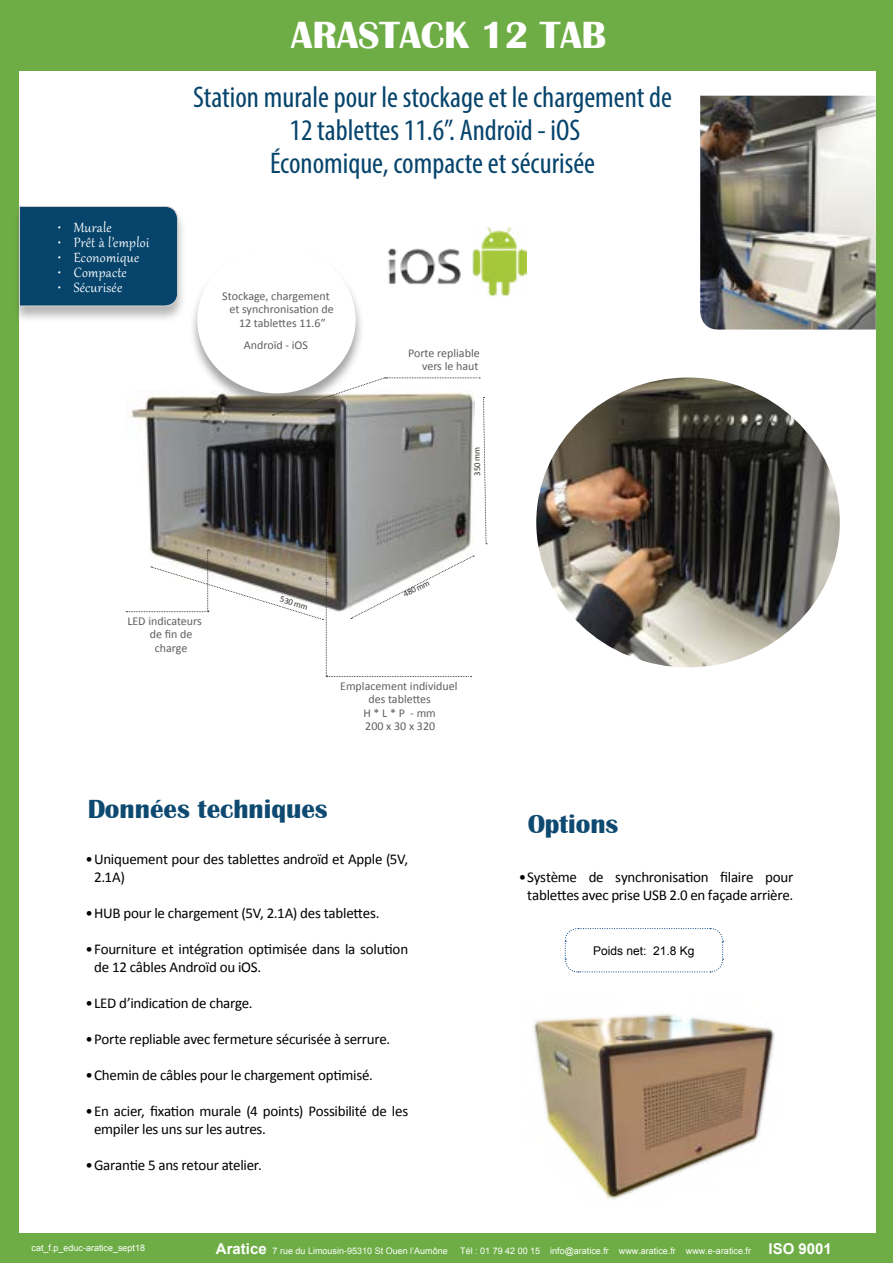
<style>
.page{position:relative;width:893px;height:1263px;background:#fff}
.page>*{position:absolute;margin:0;border:0;box-sizing:border-box;transform-origin:0 0}
.t1{font:700 39px "Britannic";color:#fff}
.t2{font:condensed 30px/33px "Myriad Pro";color:#06446c;text-align:center}
.t3{font:700 27px "Britannic";color:#06446c}
.t4{font:16.5px "Gabriola";letter-spacing:.02em;color:#fff}
.t5{font:15px/18px "Calibri";letter-spacing:-.015em;color:#000}
.t6{font:12px/13.5px "Calibri";color:#605f5e;text-align:center}
.t7{font:12px "Arial";color:#000}
.t8{font:9px "Arial";color:#fff}
.t9{font:8.7px "Calibri";color:#31302f}
.s1{font-weight:700;font-size:15px}
</style>
<div class="page">
<div style="left:0;top:0;width:893px;height:70px;background:#6ead45"></div>
<div style="left:876px;top:0;width:17px;height:1263px;background:#6ead45"></div>
<div style="left:0;top:0;width:19px;height:1263px;background:#6ead45"></div>
<div style="left:153px;top:1233px;width:740px;height:30px;background:#6ead45"></div>
<div style="left:19px;top:1233px;width:138px;height:30px;background:#6ead45"></div>
<svg style="left:564px;top:928px;width:160px;height:45px"></svg>
<img style="left:536px;top:377px;width:304px;height:290px">
<div style="left:190px;top:247px;width:174px;height:162px;background:#31302f;opacity:.45"></div>
<div style="left:197px;top:247px;width:159px;height:146px;background:#fff;border-radius:50%"></div>
<svg style="left:126px;top:377px;width:361px;height:300px"></svg>
<img style="left:388px;top:248px;width:73px;height:37px">
<img style="left:472px;top:227px;width:54px;height:69px">
<div style="left:12px;top:207px;width:174px;height:115px;background:#605f5e;opacity:.45"></div>
<div style="left:19px;top:206px;width:159px;height:100px;background:#06446c"></div>
<img style="left:534px;top:1013px;width:241px;height:188px">
<img style="left:700px;top:96px;width:176px;height:234px">
<h1 class="t1" style="left:291px;top:13px;width:316px">arastack 12 tab</h1>
<p class="t4" style="left:58px;top:216px;width:55px">• Murale</p>
<p class="t4" style="left:58px;top:231px;width:93px">• Prêt à l’emploi</p>
<p class="t4" style="left:58px;top:246px;width:83px">• Economique</p>
<p class="t4" style="left:58px;top:261px;width:70px">• Compacte</p>
<p class="t4" style="left:58px;top:276px;width:66px">• Sécurisée</p>
<h2 class="t2" style="left:193px;top:80px;width:480px">Station murale pour le stockage et le chargement de<br>12 tablettes 11.6”. Androïd - iOS<br>Économique, compacte et sécurisée</h2>
<p class="t6" style="left:222px;top:289px;width:109px">Stockage, chargement</p>
<p class="t6" style="left:229px;top:303px;width:106px">et synchronisation de</p>
<p class="t6" style="left:239px;top:316px;width:88px">12 tablettes 11.6”</p>
<p class="t6" style="left:244px;top:338px;width:66px">Androïd - iOS</p>
<p class="t9" style="left:282px;top:593px;width:30px;rotate:17deg">530 mm</p>
<p class="t6" style="left:408px;top:346px;width:73px;text-align:right">Porte repliable vers le haut</p>
<p class="t9" style="left:401px;top:590px;width:30px;rotate:-27deg">480 mm</p>
<p class="t9" style="left:472px;top:476px;width:30px;rotate:-91deg">350 mm</p>
<p class="t6" style="left:127px;top:614px;width:76px">LED indicateurs</p>
<p class="t6" style="left:150px;top:628px;width:44px">de fin de</p>
<p class="t6" style="left:155px;top:641px;width:34px">charge</p>
<p class="t6" style="left:340px;top:679px;width:119px">Emplacement individuel des tablettes<br>H*L*P -mm<br>200 x 30 x 320</p>
<h3 class="t3" style="left:87px;top:794px;width:242px">Données techniques</h3>
<p class="t5" style="left:94px;top:850px;width:316px;text-indent:-9px">• Uniquement pour des tablettes androïd et Apple (5V,<br>2.1A)</p>
<p class="t5" style="left:86px;top:904px;width:295px">• HUB pour le chargement (5V, 2.1A) des tablettes.</p>
<p class="t5" style="left:94px;top:940px;width:316px;text-indent:-9px">• Fourniture et intégration optimisée dans la solution de 12 câbles Androïd ou iOS.</p>
<p class="t5" style="left:86px;top:994px;width:169px">• LED d’indication de charge.</p>
<p class="t5" style="left:86px;top:1030px;width:306px">• Porte repliable avec fermeture sécurisée à serrure.</p>
<p class="t5" style="left:86px;top:1066px;width:289px">• Chemin de câbles pour le chargement optimisé.</p>
<p class="t5" style="left:94px;top:1102px;width:316px;text-indent:-9px">• En acier, fixation murale (4 points) Possibilité de les empiler les uns sur les autres.</p>
<p class="t5" style="left:86px;top:1156px;width:178px">• Garantie 5 ans retour atelier.</p>
<h3 class="t3" style="left:527px;top:809px;width:93px">Options</h3>
<p class="t5" style="left:519px;top:868px;width:276px;text-align:center">• Système de synchronisation filaire pour tablettes avec prise USB 2.0 en façade arrière.</p>
<p class="t7" style="left:593px;top:942px;width:103px">Poids net: 21.8 Kg</p>
<p class="t8" style="left:32px;top:1242px;width:115px">cat_f.p_educ-aratice_sept18</p>
<p class="t8" style="left:216px;top:1244px;width:233px"><span class="s1">Aratice</span> 7 rue du Limousin-95310 St Ouen l’Aumône</p>
<p class="t8" style="left:460px;top:1244px;width:373px">Tél : 01 79 42 00 15 info@aratice.fr www.aratice.fr www.e-aratice.fr <span class="s1">ISO 9001</span></p>
</div>
